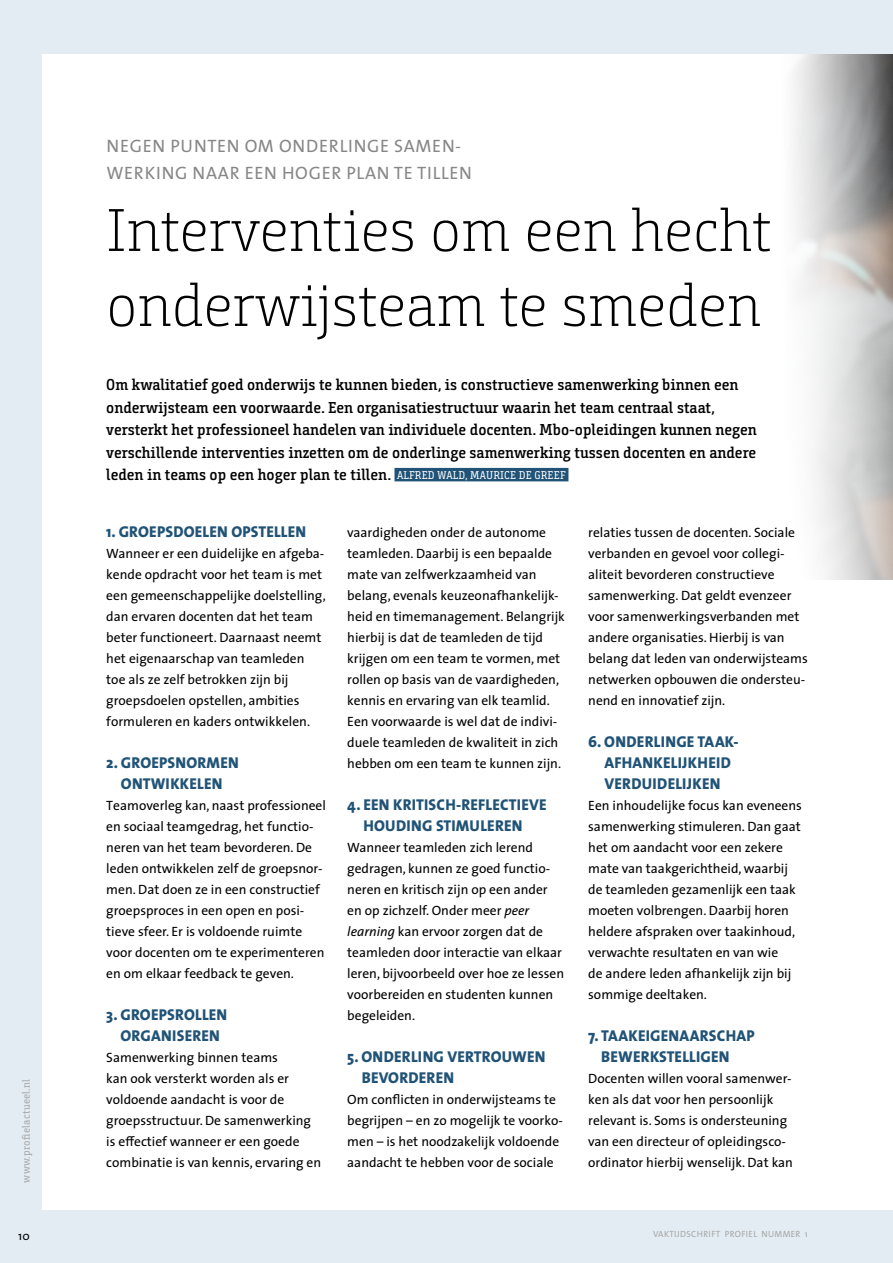
<style>
.page{position:relative;width:893px;height:1263px;background:#e3ecf3}
.page>*{position:absolute;margin:0;border:0;box-sizing:border-box;transform-origin:0 0}
.kopregel{font:300 60px/75px "Bunday Slab";color:#000}
.chapeau{font:18px/27px "The Sans";letter-spacing:.04em;color:#878787}
.Intro{font:600 15.75px/22.5px "Bunday Slab";color:#000}
.tussenkopjes{font:800 15.75px/21px "The Sans";letter-spacing:.015em;color:#215377;text-align:center}
.body_geen_inspringin{font:13.5px/21px "The Sans";color:#000}
.t1{font:12px "The Sans";color:#000}
.t2{font:10.5px "Bunday Slab";letter-spacing:.02em;color:#a8a8a7}
.t3{font:9px "The Sans";letter-spacing:.035em;color:#a8a8a7}
.s1{font-weight:400;font-size:11.25px;color:#fff}
.s2{font-style:italic}
</style>
<div class="page">
<div style="left:43px;top:54px;width:850px;height:1155px;background:#fff"></div>
<img style="left:793px;top:54px;width:100px;height:525px">
<div style="left:394px;top:468px;width:174px;height:13px;background:#215377"></div>
<p class="chapeau" style="left:106px;top:131px;width:367px">NEGEN PUNTEN OM ONDERLINGE SAMEN-<br>WERKING NAAR EEN HOGER PLAN TE TILLEN</p>
<p class="kopregel" style="left:106px;top:193px;width:667px">Interventies om een hecht onderwijsteam te smeden</p>
<p class="t2" style="left:20px;top:1182px;width:105px;rotate:-90deg">www.profielactueel.nl</p>
<p class="Intro" style="left:106px;top:373px;width:652px">Om kwalitatief goed onderwijs te kunnen bieden, is constructieve samenwerking binnen een onderwijsteam een voorwaarde. Een organisatiestructuur waarin het team centraal staat, versterkt het professioneel handelen van individuele docenten. Mbo-opleidingen kunnen negen verschillende interventies inzetten om de onderlinge samenwerking tussen docenten en andere leden in teams op een hoger plan te tillen. <span class="s1">ALFRED WALD, MAURICE DE GREEF</span></p>
<p class="tussenkopjes" style="left:106px;top:521px;width:201px">1. GROEPSDOELEN OPSTELLEN</p>
<p class="body_geen_inspringin" style="left:106px;top:543px;width:221px">Wanneer er een duidelijke en afgeba&shy;kende opdracht voor het team is met een gemeenschappelijke doelstelling, dan ervaren docenten dat het team beter functioneert. Daarnaast neemt het eigenaarschap van teamleden toe als ze zelf betrokken zijn bij groepsdoelen opstellen, ambities formuleren en kaders ontwikkelen.</p>
<p class="tussenkopjes" style="left:106px;top:752px;width:134px">2. GROEPSNORMEN<br>ONTWIKKELEN</p>
<p class="body_geen_inspringin" style="left:106px;top:795px;width:221px">Teamoverleg kan, naast professioneel en sociaal teamgedrag, het functio&shy;neren van het team bevorderen. De leden ontwikkelen zelf de groepsnor&shy;men. Dat doen ze in een constructief groepsproces in een open en posi&shy;tieve sfeer. Er is voldoende ruimte voor docenten om te experimenteren en om elkaar feedback te geven.</p>
<p class="tussenkopjes" style="left:106px;top:1004px;width:122px">3. GROEPSROLLEN<br>ORGANISEREN</p>
<p class="body_geen_inspringin" style="left:106px;top:1047px;width:216px">Samenwerking binnen teams<br>kan ook versterkt worden als er voldoende aandacht is voor de groepsstructuur. De samenwerking is effectief wanneer er een goede combinatie is van kennis, ervaring en</p>
<p class="body_geen_inspringin" style="left:347px;top:522px;width:219px">vaardigheden onder de autonome teamleden. Daarbij is een bepaalde mate van zelfwerkzaamheid van belang, evenals keuzeonafhankelijk&shy;heid en timemanagement. Belangrijk hierbij is dat de teamleden de tijd krijgen om een team te vormen, met rollen op basis van de vaardigheden, kennis en ervaring van elk teamlid.<br>Een voorwaarde is wel dat de indivi&shy;duele teamleden de kwaliteit in zich hebben om een team te kunnen zijn.</p>
<p class="tussenkopjes" style="left:347px;top:794px;width:201px">4. EEN KRITISCH-REFLECTIEVE<br>HOUDING STIMULEREN</p>
<p class="body_geen_inspringin" style="left:347px;top:837px;width:218px">Wanneer teamleden zich lerend gedragen, kunnen ze goed functio&shy;neren en kritisch zijn op een ander en op zichzelf. Onder meer <span class="s2">peer learning</span> kan ervoor zorgen dat de teamleden door interactie van elkaar leren, bijvoorbeeld over hoe ze lessen voorbereiden en studenten kunnen begeleiden.</p>
<p class="tussenkopjes" style="left:362px;top:1046px;width:185px;text-align:left;text-indent:-14px">5. ONDERLING VERTROUWEN<br>BEVORDEREN</p>
<p class="body_geen_inspringin" style="left:347px;top:1089px;width:217px">Om conflicten in onderwijsteams te begrijpen – en zo mogelijk te voorko&shy;men – is het noodzakelijk voldoende aandacht te hebben voor de sociale</p>
<p class="body_geen_inspringin" style="left:588px;top:522px;width:221px">relaties tussen de docenten. Sociale verbanden en gevoel voor collegi&shy;aliteit bevorderen constructieve samenwerking. Dat geldt evenzeer voor samenwerkingsverbanden met andere organisaties. Hierbij is van belang dat leden van onderwijsteams netwerken opbouwen die ondersteu&shy;nend en innovatief zijn.</p>
<p class="tussenkopjes" style="left:604px;top:731px;width:135px;text-align:left;text-indent:-16px">6. ONDERLINGE TAAK-<br>AFHANKELIJKHEID<br>VERDUIDELIJKEN</p>
<p class="body_geen_inspringin" style="left:588px;top:795px;width:215px">Een inhoudelijke focus kan eveneens samenwerking stimuleren. Dan gaat het om aandacht voor een zekere mate van taakgerichtheid, waarbij de teamleden gezamenlijk een taak moeten volbrengen. Daarbij horen heldere afspraken over taakinhoud, verwachte resultaten en van wie<br>de andere leden afhankelijk zijn bij sommige deeltaken.</p>
<p class="tussenkopjes" style="left:601px;top:1025px;width:155px;text-align:left;text-indent:-13px">7. TAAKEIGENAARSCHAP<br>BEWERKSTELLIGEN</p>
<p class="body_geen_inspringin" style="left:588px;top:1068px;width:206px">Docenten willen vooral samenwer&shy;ken als dat voor hen persoonlijk relevant is. Soms is ondersteuning van een directeur of opleidingsco&shy;ördinator hierbij wenselijk. Dat kan</p>
<p class="t1" style="left:18px;top:1225px;width:13px">10</p>
<p class="t3" style="left:653px;top:1227px;width:156px">VAKTIJDSCHRIFT PROFIEL NUMMER 1</p>
</div>
